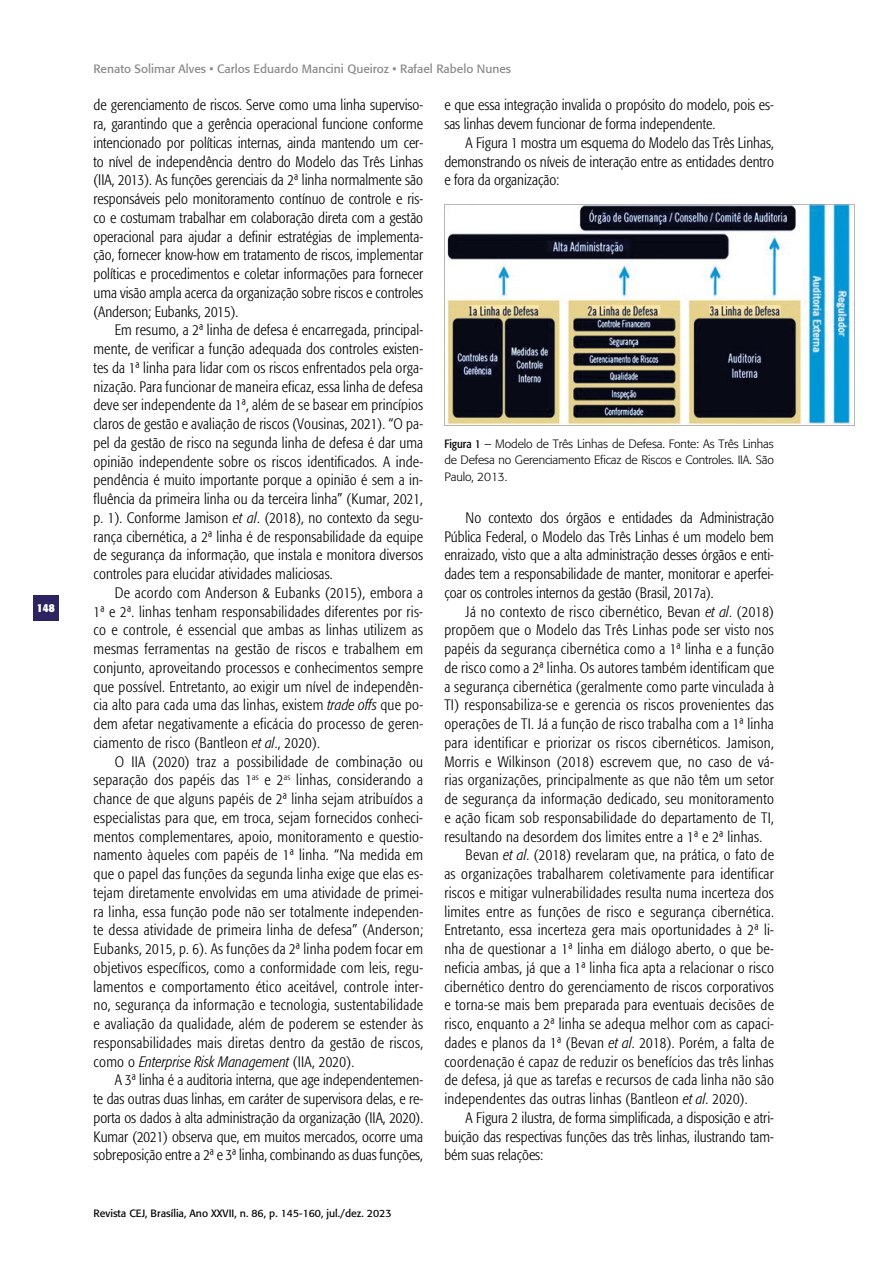
<style>
.page{position:relative;width:893px;height:1263px;background:#fff}
.page>*{position:absolute;margin:0;border:0;box-sizing:border-box;transform-origin:0 0}
.t1{font:300 condensed 15px/18.8px "Formata";letter-spacing:.02em;color:#000;text-align:justify}
.t2{font:300 condensed 15px/18.8px "Formata";color:#000}
.t3{font:300 12px/16.5px "Formata";letter-spacing:-.01em;color:#000;text-align:justify}
.t4{font:12px "Formata";color:#878787}
.t5{font:700 condensed 12px "Formata";color:#fff}
.t6{font:10.5px "Formata";color:#000}
.s1{font-style:italic}
.s2{font-weight:400;font-stretch:condensed}
</style>
<div class="page">
<div style="left:33px;top:595px;width:26px;height:26px;background:#2b2460"></div>
<img style="left:444px;top:204px;width:410px;height:221px">
<p class="t5" style="left:37px;top:600px;width:19px">148</p>
<p class="t4" style="left:93px;top:61px;width:419px">Renato Solimar Alves • Carlos Eduardo Mancini Queiroz • Rafael Rabelo Nunes</p>
<p class="t1" style="left:94px;top:96px;width:331px">de gerenciamento de riscos. Serve como uma linha superviso&shy;ra, garantindo que a gerência operacional funcione conforme intencionado por políticas internas, ainda mantendo um cer&shy;to nível de independência dentro do Modelo das Três Linhas (IIA, 2013). As funções gerenciais da 2ª linha normalmente são responsáveis pelo monitoramento contínuo de controle e ris&shy;co e costumam trabalhar em colaboração direta com a gestão operacional para ajudar a definir estratégias de implementa&shy;ção, fornecer know-how em tratamento de riscos, implementar políticas e procedimentos e coletar informações para fornecer uma visão ampla acerca da organização sobre riscos e controles (Anderson; Eubanks, 2015).</p>
<p class="t1" style="left:94px;top:321px;width:331px;text-indent:21px">Em resumo, a 2ª linha de defesa é encarregada, principal&shy;mente, de verificar a função adequada dos controles existen&shy;tes da 1ª linha para lidar com os riscos enfrentados pela orga&shy;nização. Para funcionar de maneira eficaz, essa linha de defesa deve ser independente da 1ª, além de se basear em princípios claros de gestão e avaliação de riscos (Vousinas, 2021). “O pa&shy;pel da gestão de risco na segunda linha de defesa é dar uma opinião independente sobre os riscos identificados. A inde&shy;pendência é muito importante porque a opinião é sem a in&shy;fluência da primeira linha ou da terceira linha” (Kumar, 2021, p. 1). Conforme Jamison <span class="s1">et al</span>. (2018), no contexto da segu&shy;rança cibernética, a 2ª linha é de responsabilidade da equipe de segurança da informação, que instala e monitora diversos controles para elucidar atividades maliciosas.</p>
<p class="t1" style="left:94px;top:583px;width:331px;text-indent:21px">De acordo com Anderson &amp; Eubanks (2015), embora a 1ª e 2ª. linhas tenham responsabilidades diferentes por ris&shy;co e controle, é essencial que ambas as linhas utilizem as mesmas ferramentas na gestão de riscos e trabalhem em conjunto, aproveitando processos e conhecimentos sempre que possível. Entretanto, ao exigir um nível de independên&shy;cia alto para cada uma das linhas, existem <span class="s1">trade offs</span> que po&shy;dem afetar negativamente a eficácia do processo de geren&shy;ciamento de risco (Bantleon <span class="s1">et al</span>., 2020).</p>
<p class="t1" style="left:94px;top:752px;width:331px;text-indent:21px">O IIA (2020) traz a possibilidade de combinação ou separação dos papéis das 1<sup>as</sup> e 2<sup>as</sup> linhas, considerando a chance de que alguns papéis de 2ª linha sejam atribuídos a especialistas para que, em troca, sejam fornecidos conheci&shy;mentos complementares, apoio, monitoramento e questio&shy;namento àqueles com papéis de 1ª linha. “Na medida em que o papel das funções da segunda linha exige que elas es&shy;tejam diretamente envolvidas em uma atividade de primei&shy;ra linha, essa função pode não ser totalmente independen&shy;te dessa atividade de primeira linha de defesa” (Anderson; Eubanks, 2015, p. 6). As funções da 2ª linha podem focar em objetivos específicos, como a conformidade com leis, regu&shy;lamentos e comportamento ético aceitável, controle inter&shy;no, segurança da informação e tecnologia, sustentabilidade e avaliação da qualidade, além de poderem se estender às responsabilidades mais diretas dentro da gestão de riscos, como o <span class="s1">Enterprise Risk Management</span> (IIA, 2020).</p>
<p class="t1" style="left:94px;top:1071px;width:331px;text-indent:21px">A 3ª linha é a auditoria interna, que age independentemen&shy;te das outras duas linhas, em caráter de supervisora delas, e re&shy;porta os dados à alta administração da organização (IIA, 2020).<br>Kumar (2021) observa que, em muitos mercados, ocorre uma sobreposição entre a 2ª e 3ª linha, combinando as duas funções,</p>
<p class="t2" style="left:444px;top:96px;width:331px">e que essa integração invalida o propósito do modelo, pois es&shy;sas linhas devem funcionar de forma independente.</p>
<p class="t1" style="left:444px;top:133px;width:331px;text-indent:21px">A Figura 1 mostra um esquema do Modelo das Três Linhas, demonstrando os níveis de interação entre as entidades dentro e fora da organização:</p>
<p class="t3" style="left:444px;top:435px;width:331px"><span class="s2">Figura 1</span> – Modelo de Três Linhas de Defesa. Fonte: As Três Linhas de Defesa no Gerenciamento Eficaz de Riscos e Controles. IIA. São Paulo, 2013.</p>
<p class="t1" style="left:444px;top:508px;width:331px;text-indent:21px">No contexto dos órgãos e entidades da Administração Pública Federal, o Modelo das Três Linhas é um modelo bem enraizado, visto que a alta administração desses órgãos e enti&shy;dades tem a responsabilidade de manter, monitorar e aperfei&shy;çoar os controles internos da gestão (Brasil, 2017a).</p>
<p class="t1" style="left:466px;top:602px;width:310px">Já no contexto de risco cibernético, Bevan <span class="s1">et al</span>. (2018)</p>
<p class="t1" style="left:444px;top:621px;width:331px">propõem que o Modelo das Três Linhas pode ser visto nos</p>
<p class="t1" style="left:444px;top:640px;width:331px">papéis da segurança cibernética como a 1ª linha e a função</p>
<p class="t1" style="left:444px;top:658px;width:331px">de risco como a 2ª linha. Os autores também identificam que</p>
<p class="t1" style="left:444px;top:677px;width:331px">a segurança cibernética (geralmente como parte vinculada à</p>
<p class="t1" style="left:444px;top:696px;width:331px">TI) responsabiliza-se e gerencia os riscos provenientes das</p>
<p class="t1" style="left:444px;top:715px;width:331px">operações de TI. Já a função de risco trabalha com a 1ª linha</p>
<p class="t1" style="left:444px;top:733px;width:331px">para identificar e priorizar os riscos cibernéticos. Jamison,</p>
<p class="t1" style="left:444px;top:752px;width:331px">Morris e Wilkinson (2018) escrevem que, no caso de vá-</p>
<p class="t1" style="left:444px;top:771px;width:331px">rias organizações, principalmente as que não têm um setor</p>
<p class="t1" style="left:444px;top:790px;width:331px">de segurança da informação dedicado, seu monitoramento</p>
<p class="t1" style="left:444px;top:808px;width:331px">e ação ficam sob responsabilidade do departamento de TI,</p>
<p class="t1" style="left:444px;top:827px;width:319px">resultando na desordem dos limites entre a 1ª e 2ª linhas.</p>
<p class="t1" style="left:466px;top:846px;width:310px">Bevan <span class="s1">et al</span>. (2018) revelaram que, na prática, o fato de</p>
<p class="t1" style="left:444px;top:865px;width:331px">as organizações trabalharem coletivamente para identificar</p>
<p class="t1" style="left:444px;top:883px;width:331px">riscos e mitigar vulnerabilidades resulta numa incerteza dos</p>
<p class="t1" style="left:444px;top:902px;width:331px">limites entre as funções de risco e segurança cibernética.</p>
<p class="t1" style="left:444px;top:921px;width:331px">Entretanto, essa incerteza gera mais oportunidades à 2ª li-</p>
<p class="t1" style="left:444px;top:940px;width:331px">nha de questionar a 1ª linha em diálogo aberto, o que be-</p>
<p class="t1" style="left:444px;top:958px;width:331px">neficia ambas, já que a 1ª linha fica apta a relacionar o risco</p>
<p class="t1" style="left:444px;top:977px;width:331px">cibernético dentro do gerenciamento de riscos corporativos</p>
<p class="t1" style="left:444px;top:996px;width:331px">e torna-se mais bem preparada para eventuais decisões de</p>
<p class="t1" style="left:444px;top:1015px;width:331px">risco, enquanto a 2ª linha se adequa melhor com as capaci-</p>
<p class="t1" style="left:444px;top:1033px;width:331px">dades e planos da 1ª (Bevan <span class="s1">et al</span>. 2018). Porém, a falta de</p>
<p class="t1" style="left:444px;top:1052px;width:331px">coordenação é capaz de reduzir os benefícios das três linhas</p>
<p class="t1" style="left:444px;top:1071px;width:331px">de defesa, já que as tarefas e recursos de cada linha não são</p>
<p class="t1" style="left:444px;top:1090px;width:305px">independentes das outras linhas (Bantleon <span class="s1">et al</span>. 2020).</p>
<p class="t2" style="left:466px;top:1108px;width:310px">A Figura 2 ilustra, de forma simplificada, a disposição e atri-</p>
<p class="t2" style="left:444px;top:1127px;width:331px">buição das respectivas funções das três linhas, ilustrando tam-</p>
<p class="t2" style="left:444px;top:1146px;width:101px">bém suas relações:</p>
<p class="t6" style="left:94px;top:1206px;width:299px">Revista CEJ, Brasília, Ano XXVII, n. 86, p. 145-160, jul./dez. 2023</p>
</div>
